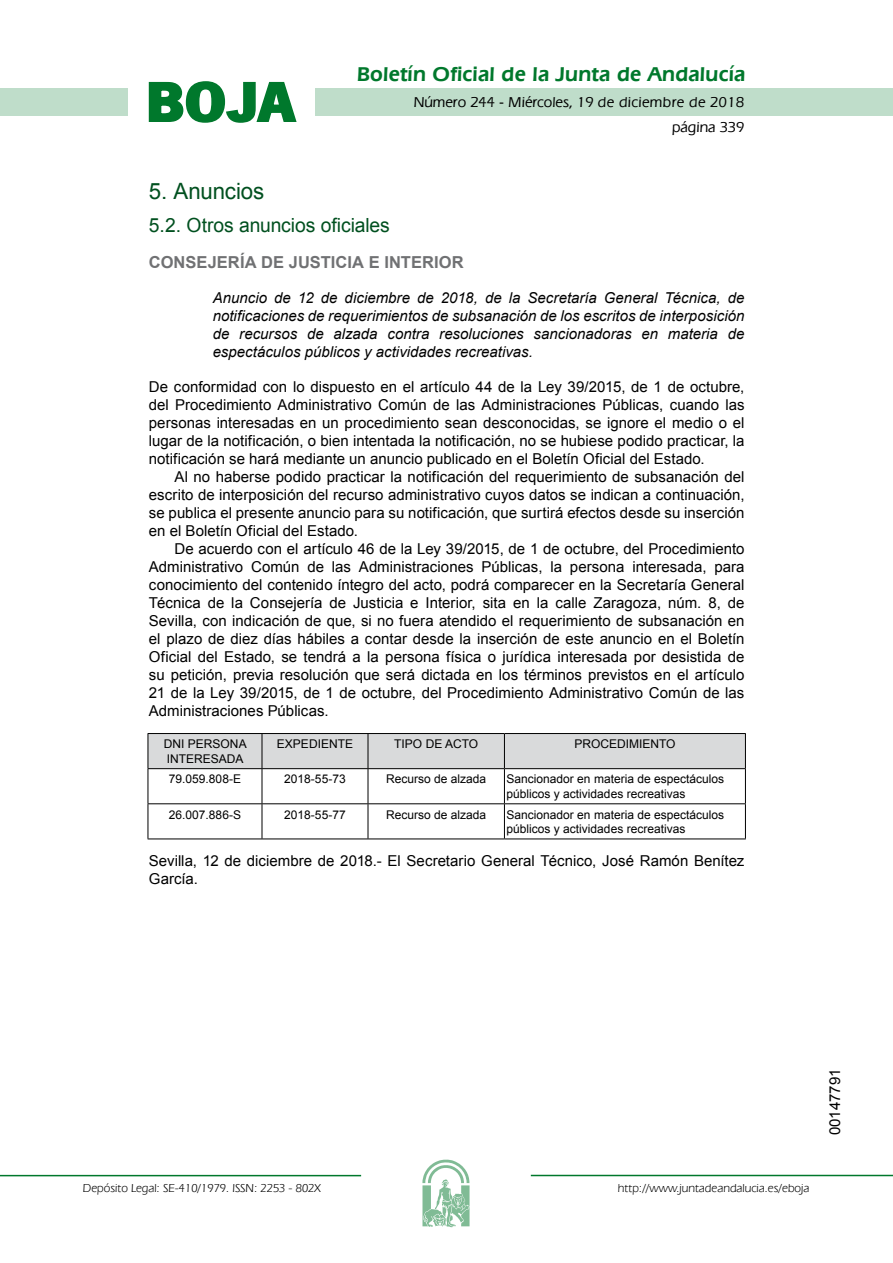
<style>
.page{position:relative;width:893px;height:1263px;background:#fff}
.page>*{position:absolute;margin:0;border:0;box-sizing:border-box;transform-origin:0 0}
.t1{font:700 57.75px "News Got T";color:#00782c;scale:1.14 1}
.t2{font:22.5px "Arial";letter-spacing:-.005em;color:#00501f}
.t3{font:600 21px "Eras IT Cby BT";letter-spacing:.01em;color:#00782c}
.t4{font:19.5px "Arial";letter-spacing:-.005em;color:#00501f}
.t5{font:700 16.5px "Arial";letter-spacing:.005em;color:#707173}
.t6{font:15px/18px "Arial";color:#000;text-align:justify}
.t7{font:italic 15px/18px "Arial";color:#000;text-align:justify}
.t8{font:500 15px/24.5px "Eras IT Cby BT";color:#000;text-align:right}
.t9{font:12px/14.4px "Arial";color:#000}
.t10{font:12px "Eras IT Cby BT";color:#000}
</style>
<div class="page">
<div style="left:315px;top:88px;width:577px;height:28px;background:#bfddca"></div>
<div style="left:0;top:88px;width:128px;height:28px;background:#bfddca"></div>
<hr style="left:0;top:1175px;width:361px;height:1px;background:#00782c">
<svg style="left:422px;top:1159px;width:47px;height:68px"></svg>
<hr style="left:531px;top:1175px;width:361px;height:1px;background:#00782c">
<svg style="left:148px;top:81px;width:149px;height:42px"></svg>
<div style="left:149px;top:734px;width:596px;height:34px;background:#d9dadb"></div>
<hr style="left:148px;top:733px;width:114px;height:1px;background:#000">
<hr style="left:148px;top:734px;width:1px;height:34px;background:#000">
<hr style="left:262px;top:733px;width:106px;height:1px;background:#000">
<hr style="left:261px;top:734px;width:1px;height:34px;background:#000">
<hr style="left:368px;top:733px;width:136px;height:1px;background:#000">
<hr style="left:367px;top:734px;width:1px;height:34px;background:#000">
<hr style="left:504px;top:733px;width:241px;height:1px;background:#000">
<hr style="left:504px;top:734px;width:1px;height:34px;background:#000">
<hr style="left:745px;top:734px;width:1px;height:34px;background:#000">
<hr style="left:148px;top:768px;width:114px;height:1px;background:#000">
<hr style="left:148px;top:769px;width:1px;height:34px;background:#000">
<hr style="left:262px;top:768px;width:106px;height:1px;background:#000">
<hr style="left:261px;top:769px;width:1px;height:34px;background:#000">
<hr style="left:368px;top:768px;width:136px;height:1px;background:#000">
<hr style="left:367px;top:769px;width:1px;height:34px;background:#000">
<hr style="left:504px;top:768px;width:241px;height:1px;background:#000">
<hr style="left:504px;top:769px;width:1px;height:34px;background:#000">
<hr style="left:745px;top:769px;width:1px;height:34px;background:#000">
<hr style="left:148px;top:803px;width:114px;height:1px;background:#000">
<hr style="left:148px;top:804px;width:1px;height:35px;background:#000">
<hr style="left:262px;top:803px;width:106px;height:1px;background:#000">
<hr style="left:261px;top:804px;width:1px;height:35px;background:#000">
<hr style="left:368px;top:803px;width:136px;height:1px;background:#000">
<hr style="left:367px;top:804px;width:1px;height:35px;background:#000">
<hr style="left:504px;top:803px;width:241px;height:1px;background:#000">
<hr style="left:504px;top:804px;width:1px;height:35px;background:#000">
<hr style="left:745px;top:804px;width:1px;height:35px;background:#000">
<hr style="left:148px;top:839px;width:114px;height:1px;background:#000">
<hr style="left:262px;top:839px;width:106px;height:1px;background:#000">
<hr style="left:368px;top:839px;width:136px;height:1px;background:#000">
<hr style="left:504px;top:839px;width:241px;height:1px;background:#000">
<h1 class="t1" style="left:145px;top:68px;width:133px">BOJA</h1>
<h3 class="t3" style="left:357px;top:62px;width:390px">Boletín Oficial de la Junta de Andalucía</h3>
<p class="t8" style="left:414px;top:90px;width:332px">Número 244 - Miércoles, 19 de diciembre de 2018 página 339</p>
<h2 class="t2" style="left:149px;top:177px;width:117px">5. Anuncios</h2>
<h3 class="t4" style="left:149px;top:212px;width:242px">5.2. Otros anuncios oficiales</h3>
<p class="t5" style="left:149px;top:251px;width:316px">CONSEJERÍA DE JUSTICIA E INTERIOR</p>
<p class="t7" style="left:213px;top:289px;width:533px">Anuncio de 12 de diciembre de 2018, de la Secretaría General Técnica, de notificaciones de requerimientos de subsanación de los escritos de interposición de recursos de alzada contra resoluciones sancionadoras en materia de espectáculos públicos y actividades recreativas.</p>
<p class="t6" style="left:149px;top:378px;width:597px">De conformidad con lo dispuesto en el artículo 44 de la Ley 39/2015, de 1 de octubre, del Procedimiento Administrativo Común de las Administraciones Públicas, cuando las personas interesadas en un procedimiento sean desconocidas, se ignore el medio o el lugar de la notificación, o bien intentada la notificación, no se hubiese podido practicar, la notificación se hará mediante un anuncio publicado en el Boletín Oficial del Estado.</p>
<p class="t6" style="left:149px;top:468px;width:597px;text-indent:26px">Al no haberse podido practicar la notificación del requerimiento de subsanación del escrito de interposición del recurso administrativo cuyos datos se indican a continuación, se publica el presente anuncio para su notificación, que surtirá efectos desde su inserción en el Boletín Oficial del Estado.</p>
<p class="t6" style="left:149px;top:540px;width:597px;text-indent:26px">De acuerdo con el artículo 46 de la Ley 39/2015, de 1 de octubre, del Procedimiento Administrativo Común de las Administraciones Públicas, la persona interesada, para conocimiento del contenido íntegro del acto, podrá comparecer en la Secretaría General Técnica de la Consejería de Justicia e Interior, sita en la calle Zaragoza, núm. 8, de Sevilla, con indicación de que, si no fuera atendido el requerimiento de subsanación en el plazo de diez días hábiles a contar desde la inserción de este anuncio en el Boletín Oficial del Estado, se tendrá a la persona física o jurídica interesada por desistida de su petición, previa resolución que será dictada en los términos previstos en el artículo 21 de la Ley 39/2015, de 1 de octubre, del Procedimiento Administrativo Común de las Administraciones Públicas.</p>
<p class="t9" style="left:164px;top:737px;width:84px">DNI PERSONA<br>INTERESADA</p>
<p class="t9" style="left:277px;top:737px;width:78px">EXPEDIENTE</p>
<p class="t9" style="left:394px;top:737px;width:85px">TIPO DE ACTO</p>
<p class="t9" style="left:574px;top:737px;width:103px">PROCEDIMIENTO</p>
<p class="t9" style="left:169px;top:772px;width:74px">79.059.808-E</p>
<p class="t9" style="left:284px;top:772px;width:63px">2018-55-73</p>
<p class="t9" style="left:386px;top:772px;width:102px">Recurso de alzada</p>
<p class="t9" style="left:506px;top:772px;width:219px">Sancionador en materia de espectáculos públicos y actividades recreativas</p>
<p class="t9" style="left:169px;top:807px;width:74px">26.007.886-S</p>
<p class="t9" style="left:284px;top:807px;width:63px">2018-55-77</p>
<p class="t9" style="left:386px;top:807px;width:102px">Recurso de alzada</p>
<p class="t9" style="left:506px;top:807px;width:219px">Sancionador en materia de espectáculos públicos y actividades recreativas</p>
<p class="t6" style="left:149px;top:852px;width:597px">Sevilla, 12 de diciembre de 2018.- El Secretario General Técnico, José Ramón Benítez<br>García.</p>
<p class="t10" style="left:83px;top:1181px;width:239px">Depósito Legal: SE-410/1979. ISSN: 2253 - 802X</p>
<p class="t10" style="left:618px;top:1181px;width:193px">http://www.juntadeandalucia.es/eboja</p>
<p class="t6" style="left:826px;top:1135px;width:68px;rotate:-90deg">00147791</p>
</div>
